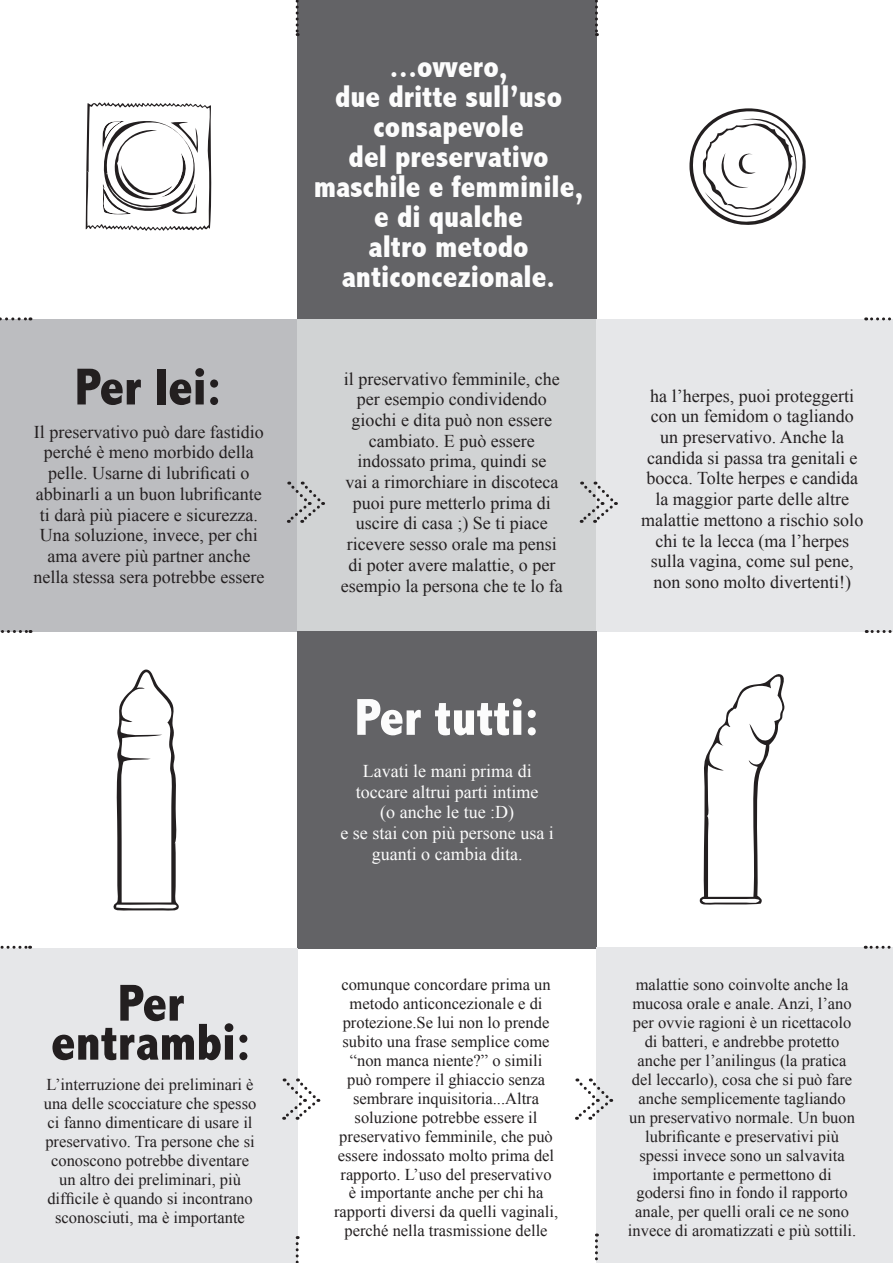
<style>
.page{position:relative;width:893px;height:1263px;background:#fff}
.page>*{position:absolute;margin:0;border:0;box-sizing:border-box;transform-origin:0 0}
.t1{font:800 condensed 52.5px "Abadi";color:#231f20}
.t2{font:800 condensed 52.5px "Abadi";color:#fcfcfc}
.t3{font:800 condensed 31.5px/30px "Abadi";color:#fcfcfc;text-align:center}
.t4{font:18px/20.7px "Times New Roman";color:#231f20;text-align:center}
.t5{font:18px/20.7px "Times New Roman";color:#fcfcfc;text-align:center}
.t6{font:16.5px/18.9px "Times New Roman";color:#231f20;text-align:center}
</style>
<div class="page">
<div style="left:0;top:319px;width:297px;height:312px;background:#bcbdc0"></div>
<div style="left:297px;top:319px;width:306px;height:312px;background:#d1d3d4"></div>
<div style="left:596px;top:319px;width:297px;height:312px;background:#e6e7e9"></div>
<div style="left:297px;top:631px;width:299px;height:318px;background:#636366"></div>
<div style="left:297px;top:0;width:299px;height:319px;background:#636366"></div>
<div style="left:0;top:949px;width:297px;height:314px;background:#e6e7e9"></div>
<div style="left:596px;top:947px;width:297px;height:316px;background:#e6e7e9"></div>
<svg style="left:287px;top:482px;width:38px;height:41px"></svg>
<svg style="left:282px;top:1078px;width:38px;height:43px"></svg>
<svg style="left:579px;top:482px;width:39px;height:41px"></svg>
<svg style="left:575px;top:1078px;width:38px;height:42px"></svg>
<svg style="left:113px;top:669px;width:66px;height:242px"></svg>
<svg style="left:699px;top:674px;width:86px;height:231px"></svg>
<svg style="left:689px;top:108px;width:117px;height:117px"></svg>
<svg style="left:86px;top:102px;width:126px;height:129px"></svg>
<svg style="left:296px;top:0;width:3px;height:36px"></svg>
<svg style="left:595px;top:0;width:3px;height:36px"></svg>
<svg style="left:296px;top:1236px;width:3px;height:27px"></svg>
<svg style="left:595px;top:1233px;width:3px;height:28px"></svg>
<svg style="left:866px;top:317px;width:25px;height:3px"></svg>
<svg style="left:0;top:317px;width:31px;height:3px"></svg>
<svg style="left:866px;top:630px;width:27px;height:3px"></svg>
<svg style="left:0;top:630px;width:31px;height:3px"></svg>
<svg style="left:865px;top:946px;width:26px;height:3px"></svg>
<svg style="left:0;top:946px;width:31px;height:3px"></svg>
<p class="t1" style="left:75px;top:356px;width:148px">Per lei:</p>
<p class="t4" style="left:33px;top:421px;width:232px">Il preservativo può dare fastidio perché è meno morbido della pelle. Usarne di lubrificati o abbinarli a un buon lubrificante ti darà più piacere e sicurezza.<br>Una soluzione, invece, per chi ama avere più partner anche nella stessa sera potrebbe essere</p>
<p class="t1" style="left:118px;top:973px;width:68px">Per</p>
<p class="t1" style="left:51px;top:1012px;width:202px">entrambi:</p>
<p class="t6" style="left:44px;top:1074px;width:214px">L’interruzione dei preliminari è una delle scocciature che spesso ci fanno dimenticare di usare il preservativo. Tra persone che si conoscono potrebbe diventare un altro dei preliminari, più difficile è quando si incontrano sconosciuti, ma è importante</p>
<p class="t3" style="left:314px;top:51px;width:271px">...ovvero,<br>due dritte sull’uso consapevole<br>del preservativo maschile e femminile, e di qualche<br>altro metodo anticoncezionale.</p>
<p class="t4" style="left:341px;top:368px;width:223px">il preservativo femminile, che per esempio condividendo giochi e dita può non essere cambiato. E può essere indossato prima, quindi se<br>vai a rimorchiare in discoteca puoi pure metterlo prima di uscire di casa ;) Se ti piace ricevere sesso orale ma pensi di poter avere malattie, o per esempio la persona che te lo fa</p>
<p class="t2" style="left:355px;top:687px;width:186px">Per tutti:</p>
<p class="t5" style="left:340px;top:760px;width:215px">Lavati le mani prima di toccare altrui parti intime<br>(o anche le tue :D)<br>e se stai con più persone usa i guanti o cambia dita.</p>
<p class="t4" style="left:641px;top:385px;width:223px">ha l’herpes, puoi proteggerti con un femidom o tagliando un preservativo. Anche la candida si passa tra genitali e bocca. Tolte herpes e candida la maggior parte delle altre malattie mettono a rischio solo chi te la lecca (ma l’herpes sulla vagina, come sul pene, non sono molto divertenti!)</p>
<p class="t6" style="left:334px;top:974px;width:226px">comunque concordare prima un metodo anticoncezionale e di protezione.Se lui non lo prende subito una frase semplice come “non manca niente?” o simili<br>può rompere il ghiaccio senza sembrare inquisitoria...Altra soluzione potrebbe essere il preservativo femminile, che può essere indossato molto prima del rapporto. L’uso del preservativo<br>è importante anche per chi ha rapporti diversi da quelli vaginali, perché nella trasmissione delle</p>
<p class="t6" style="left:628px;top:974px;width:230px">malattie sono coinvolte anche la mucosa orale e anale. Anzi, l’ano per ovvie ragioni è un ricettacolo di batteri, e andrebbe protetto anche per l’anilingus (la pratica del leccarlo), cosa che si può fare anche semplicemente tagliando<br>un preservativo normale. Un buon lubrificante e preservativi più spessi invece sono un salvavita importante e permettono di godersi fino in fondo il rapporto anale, per quelli orali ce ne sono invece di aromatizzati e più sottili.</p>
</div>
